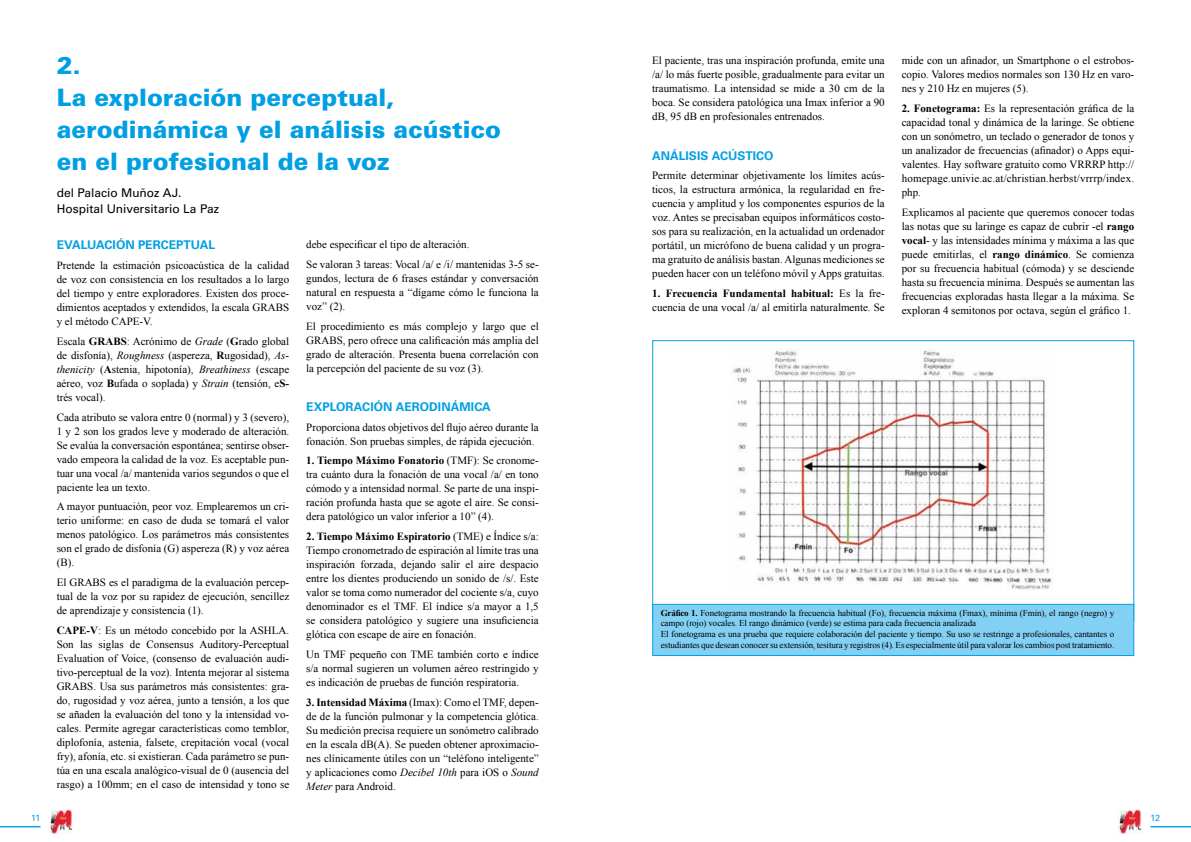
<style>
.page{position:relative;width:1191px;height:842px;background:#fff}
.page>*{position:absolute;margin:0;border:0;box-sizing:border-box;transform-origin:0 0}
.t1{font:900 24px/32px "Univers LT Std";color:#009fe3}
.t2{font:700 12px "Univers LT Std";color:#009fe3}
.t3{font:12px/16px "Univers LT Std";color:#000}
.t4{font:11px/14px "Times New Roman";color:#000;text-align:justify}
.t5{font:9px/10.8px "Times New Roman";letter-spacing:-.01em;color:#000}
.t6{font:9px "Univers LT Std";color:#009fe3}
.s1{font-weight:700}
.s2{font-style:italic}
</style>
<div class="page">
<hr style="left:1150px;top:826px;width:41px;height:1px;background:#009fe3">
<hr style="left:0;top:826px;width:41px;height:1px;background:#009fe3">
<img style="left:49px;top:810px;width:24px;height:24px">
<img style="left:1118px;top:810px;width:24px;height:24px">
<svg style="left:652px;top:340px;width:482px;height:264px"></svg>
<div style="left:652px;top:604px;width:482px;height:52px;background:#83d0f5;border:1px solid #009fe3"></div>
<img style="left:731px;top:349px;width:324px;height:245px">
<h1 class="t1" style="left:57px;top:49px;width:446px">2.<br>La exploración perceptual, aerodinámica y el análisis acústico en el profesional de la voz</h1>
<p class="t3" style="left:57px;top:185px;width:164px">del Palacio Muñoz AJ.<br>Hospital Universitario La Paz</p>
<p class="t2" style="left:57px;top:238px;width:160px">EVALUACIÓN PERCEPTUAL</p>
<p class="t4" style="left:57px;top:258px;width:234px">Pretende la estimación psicoacústica de la calidad de voz con consistencia en los resultados a lo largo del tiempo y entre exploradores. Existen dos proce&shy;dimientos aceptados y extendidos, la escala GRABS y el método CAPE-V.</p>
<p class="t4" style="left:57px;top:334px;width:234px">Escala <span class="s1">GRABS</span>: Acrónimo de <span class="s2">Grade</span> (<span class="s1">G</span>rado global de disfonía), <span class="s2">Roughness</span> (aspereza, <span class="s1">R</span>ugosidad), <span class="s2">As&shy;thenicity</span> (<span class="s1">A</span>stenia, hipotonía), <span class="s2">Breathiness</span> (escape aéreo, voz <span class="s1">B</span>ufada o soplada) y <span class="s2">Strain</span> (tensión, e<span class="s1">S&shy;</span>trés vocal).</p>
<p class="t4" style="left:57px;top:410px;width:234px">Cada atributo se valora entre 0 (normal) y 3 (severo), 1 y 2 son los grados leve y moderado de alteración.<br>Se evalúa la conversación espontánea; sentirse obser&shy;vado empeora la calidad de la voz. Es aceptable pun&shy;tuar una vocal /a/ mantenida varios segundos o que el paciente lea un texto.</p>
<p class="t4" style="left:57px;top:499px;width:234px">A mayor puntuación, peor voz. Emplearemos un cri&shy;terio uniforme: en caso de duda se tomará el valor menos patológico. Los parámetros más consistentes son el grado de disfonía (G) aspereza (R) y voz aérea (B).</p>
<p class="t4" style="left:57px;top:575px;width:234px">El GRABS es el paradigma de la evaluación percep&shy;tual de la voz por su rapidez de ejecución, sencillez de aprendizaje y consistencia (1).</p>
<p class="t4" style="left:57px;top:623px;width:234px"><span class="s1">CAPE-V</span>: Es un método concebido por la ASHLA.<br>Son las siglas de Consensus Auditory-Perceptual Evaluation of Voice, (consenso de evaluación audi&shy;tivo-perceptual de la voz). Intenta mejorar al sistema GRABS. Usa sus parámetros más consistentes: gra&shy;do, rugosidad y voz aérea, junto a tensión, a los que se añaden la evaluación del tono y la intensidad vo&shy;cales. Permite agregar características como temblor, diplofonía, astenia, falsete, crepitación vocal (vocal fry), afonía, etc. si existieran. Cada parámetro se pun&shy;túa en una escala analógico-visual de 0 (ausencia del rasgo) a 100mm; en el caso de intensidad y tono se</p>
<p class="t4" style="left:306px;top:235px;width:234px;line-height:19.7px">debe especificar el tipo de alteración.<br>Se valoran 3 tareas: Vocal /a/ e /i/ mantenidas 3-5 se-</p>
<p class="t4" style="left:306px;top:271px;width:234px">gundos, lectura de 6 frases estándar y conversación natural en respuesta a “dígame cómo le funciona la voz” (2).</p>
<p class="t4" style="left:306px;top:319px;width:234px">El procedimiento es más complejo y largo que el GRABS, pero ofrece una calificación más amplia del grado de alteración. Presenta buena correlación con la percepción del paciente de su voz (3).</p>
<p class="t2" style="left:306px;top:400px;width:186px">EXPLORACIÓN AERODINÁMICA</p>
<p class="t4" style="left:306px;top:420px;width:234px">Proporciona datos objetivos del flujo aéreo durante la fonación. Son pruebas simples, de rápida ejecución.</p>
<p class="t4" style="left:306px;top:454px;width:234px"><span class="s1">1. Tiempo Máximo Fonatorio</span> (TMF): Se cronome&shy;tra cuánto dura la fonación de una vocal /a/ en tono cómodo y a intensidad normal. Se parte de una inspi&shy;ración profunda hasta que se agote el aire. Se consi&shy;dera patológico un valor inferior a 10” (4).</p>
<p class="t4" style="left:306px;top:529px;width:234px"><span class="s1">2. Tiempo Máximo Espiratorio</span> (TME) e Índice s/a:<br>Tiempo cronometrado de espiración al límite tras una inspiración forzada, dejando salir el aire despacio entre los dientes produciendo un sonido de /s/. Este valor se toma como numerador del cociente s/a, cuyo denominador es el TMF. El índice s/a mayor a 1,5 se considera patológico y sugiere una insuficiencia glótica con escape de aire en fonación.</p>
<p class="t4" style="left:306px;top:647px;width:234px">Un TMF pequeño con TME también corto e índice s/a normal sugieren un volumen aéreo restringido y es indicación de pruebas de función respiratoria.</p>
<p class="t4" style="left:306px;top:695px;width:234px"><span class="s1">3. Intensidad Máxima</span> (Imax): Como el TMF, depen&shy;de de la función pulmonar y la competencia glótica.<br>Su medición precisa requiere un sonómetro calibrado en la escala dB(A). Se pueden obtener aproximacio&shy;nes clínicamente útiles con un “teléfono inteligente” y aplicaciones como <span class="s2">Decibel 10th</span> para iOS o <span class="s2">Sound Meter</span> para Android.</p>
<p class="t4" style="left:652px;top:54px;width:234px">El paciente, tras una inspiración profunda, emite una /a/ lo más fuerte posible, gradualmente para evitar un traumatismo. La intensidad se mide a 30 cm de la boca. Se considera patológica una Imax inferior a 90 dB, 95 dB en profesionales entrenados.</p>
<p class="t2" style="left:652px;top:148px;width:123px">ANÁLISIS ACÚSTICO</p>
<p class="t4" style="left:652px;top:168px;width:234px">Permite determinar objetivamente los límites acús&shy;ticos, la estructura armónica, la regularidad en fre&shy;cuencia y amplitud y los componentes espurios de la voz. Antes se precisaban equipos informáticos costo&shy;sos para su realización, en la actualidad un ordenador portátil, un micrófono de buena calidad y un progra&shy;ma gratuito de análisis bastan. Algunas mediciones se pueden hacer con un teléfono móvil y Apps gratuitas.</p>
<p class="t4" style="left:652px;top:286px;width:234px"><span class="s1">1. Frecuencia Fundamental habitual:</span> Es la fre&shy;cuencia de una vocal /a/ al emitirla naturalmente. Se</p>
<p class="t4" style="left:901px;top:53px;width:234px">mide con un afinador, un Smartphone o el estrobos&shy;copio. Valores medios normales son 130 Hz en varo&shy;nes y 210 Hz en mujeres (5).</p>
<p class="t4" style="left:901px;top:101px;width:234px"><span class="s1">2. Fonetograma:</span> Es la representación gráfica de la capacidad tonal y dinámica de la laringe. Se obtiene con un sonómetro, un teclado o generador de tonos y un analizador de frecuencias (afinador) o Apps equi&shy;valentes. Hay software gratuito como VRRRP http:// homepage.univie.ac.at/christian.herbst/vrrrp/index. php.</p>
<p class="t4" style="left:901px;top:205px;width:234px">Explicamos al paciente que queremos conocer todas las notas que su laringe es capaz de cubrir -el <span class="s1">rango vocal</span>- y las intensidades mínima y máxima a las que puede emitirlas, el <span class="s1">rango dinámico</span>. Se comienza por su frecuencia habitual (cómoda) y se desciende hasta su frecuencia mínima. Después se aumentan las frecuencias exploradas hasta llegar a la máxima. Se exploran 4 semitonos por octava, según el gráfico 1.</p>
<p class="t5" style="left:660px;top:607px;width:455px"><span class="s1">Gráfico 1.</span> Fonetograma mostrando la frecuencia habitual (Fo), frecuencia máxima (Fmax), mínima (Fmin), el rango (negro) y campo (rojo) vocales. El rango dinámico (verde) se estima para cada frecuencia analizada<br>El fonetograma es una prueba que requiere colaboración del paciente y tiempo. Su uso se restringe a profesionales, cantantes o estudiantes que desean conocer su extensión, tesitura y registros (4). Es especialmente útil para valorar los cambios post tratamiento.</p>
<p class="t6" style="left:31px;top:813px;width:11px">11</p>
<p class="t6" style="left:1150px;top:813px;width:11px">12</p>
</div>
